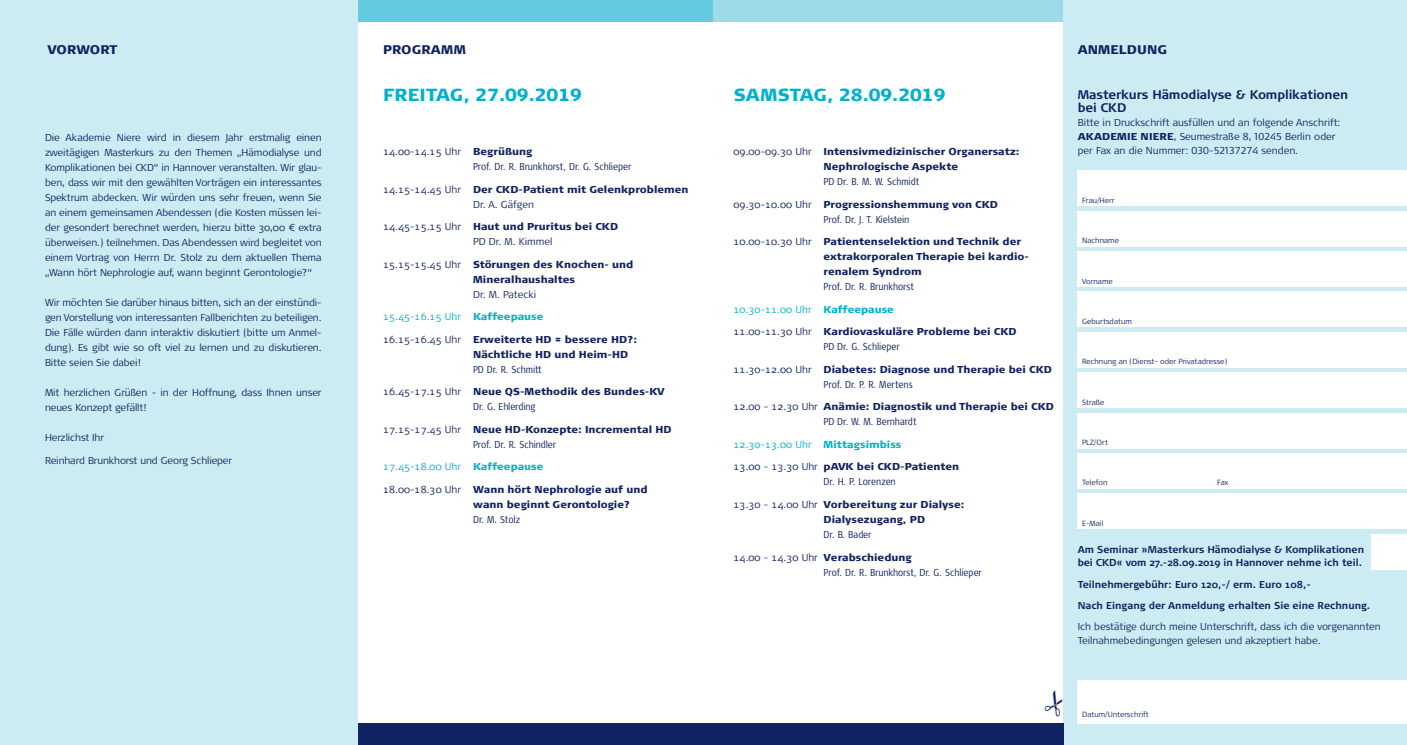
<style>
.page{position:relative;width:1407px;height:745px;background:#fff}
.page>*{position:absolute;margin:0;border:0;box-sizing:border-box;transform-origin:0 0}
.t1{font:900 17.5px "Signa Pro";color:#00b1cd}
.t2{font:700 12.5px/13.8px "Signa Pro";letter-spacing:-.01em;color:#102261}
.t3{font:900 12.5px "Signa Pro";letter-spacing:.01em;color:#102261}
.t4{font:900 12.5px "Signa Pro";letter-spacing:-.01em;color:#102261}
.t5{font:300 10px/15px "Signa Pro";letter-spacing:-.01em;color:#102261}
.t6{font:900 10px/15px "Signa Pro";color:#102261}
.t7{font:300 condensed 10px "Signa OT";color:#102261}
.t8{font:700 10px/13.8px "Signa Pro";color:#102261}
.t9{font:300 10px "Signa Pro";color:#00b1cd}
.t10{font:300 7.5px "Signa Pro";color:#102261}
.s1{font-weight:900}
.s2{font-weight:300}
</style>
<div class="page">
<div style="left:0;top:0;width:358px;height:744px;background:#cdebf3"></div>
<div style="left:712px;top:0;width:351px;height:21px;background:#9cdae8"></div>
<div style="left:358px;top:0;width:354px;height:21px;background:#64cadd"></div>
<div style="left:1063px;top:0;width:344px;height:744px;background:#cdebf3"></div>
<div style="left:1077px;top:679px;width:330px;height:44px;background:#fff"></div>
<div style="left:1077px;top:170px;width:330px;height:36px;background:#fff"></div>
<div style="left:1077px;top:211px;width:330px;height:35px;background:#fff"></div>
<div style="left:1077px;top:251px;width:330px;height:35px;background:#fff"></div>
<div style="left:1077px;top:291px;width:330px;height:36px;background:#fff"></div>
<div style="left:1077px;top:332px;width:330px;height:35px;background:#fff"></div>
<div style="left:1077px;top:372px;width:330px;height:35px;background:#fff"></div>
<div style="left:1077px;top:412px;width:330px;height:36px;background:#fff"></div>
<div style="left:1077px;top:453px;width:330px;height:35px;background:#fff"></div>
<div style="left:1077px;top:493px;width:330px;height:36px;background:#fff"></div>
<div style="left:358px;top:723px;width:705px;height:21px;background:#102261"></div>
<div style="left:1371px;top:533px;width:36px;height:36px;background:#fff"></div>
<p class="t4" style="left:47px;top:41px;width:71px">VORWORT</p>
<p class="t5" style="left:45px;top:129px;width:278px;text-align:justify">Die Akademie Niere wird in diesem Jahr erstmalig einen zweitägigen Masterkurs zu den Themen „Hämodialyse und Komplikationen bei CKD“ in Hannover veranstalten. Wir glau&shy;ben, dass wir mit den gewählten Vorträgen ein interessantes Spektrum abdecken. Wir würden uns sehr freuen, wenn Sie an einem gemeinsamen Abendessen (die Kosten müssen lei&shy;der gesondert berechnet werden, hierzu bitte 30,00 € extra überweisen.) teilnehmen. Das Abendessen wird begleitet von einem Vortrag von Herrn Dr. Stolz zu dem aktuellen Thema „Wann hört Nephrologie auf, wann beginnt Gerontologie?“</p>
<p class="t5" style="left:45px;top:294px;width:278px;text-align:justify">Wir möchten Sie darüber hinaus bitten, sich an der einstündi&shy;gen Vorstellung von interessanten Fallberichten zu beteiligen.<br>Die Fälle würden dann interaktiv diskutiert (bitte um Anmel&shy;dung). Es gibt wie so oft viel zu lernen und zu diskutieren.<br>Bitte seien Sie dabei!</p>
<p class="t5" style="left:45px;top:384px;width:278px">Mit herzlichen Grüßen - in der Hoffnung, dass Ihnen unser neues Konzept gefällt!</p>
<p class="t5" style="left:45px;top:429px;width:61px">Herzlichst Ihr</p>
<p class="t5" style="left:45px;top:452px;width:189px">Reinhard Brunkhorst und Georg Schlieper</p>
<p class="t3" style="left:383px;top:41px;width:84px">PROGRAMM</p>
<h1 class="t1" style="left:383px;top:83px;width:200px">FREITAG, 27.09.2019</h1>
<p class="t5" style="left:383px;top:143px;width:151px">14.00-14.15 Uhr <span class="s1">Begrüßung</span></p>
<p class="t7" style="left:473px;top:161px;width:160px">Prof. Dr. R. Brunkhorst, Dr. G. Schlieper</p>
<p class="t6" style="left:473px;top:181px;width:217px;text-indent:-90px"><span class="s2">14.15-14.45 Uhr</span> Der CKD-Patient mit Gelenkproblemen<br><span class="s2">Dr. A. Gäfgen</span></p>
<p class="t5" style="left:473px;top:218px;width:147px;text-indent:-90px">14.45-15.15 Uhr <span class="s1">Haut und Pruritus bei CKD<br></span>PD Dr. M. Kimmel</p>
<p class="t6" style="left:473px;top:256px;width:162px;text-indent:-90px"><span class="s2">15.15-15.45 Uhr</span> Störungen des Knochen- und<br>Mineralhaushaltes</p>
<p class="t5" style="left:473px;top:286px;width:65px">Dr. M. Patecki</p>
<p class="t9" style="left:383px;top:309px;width:162px">15.45-16.15 Uhr <span class="s1">Kaffeepause</span></p>
<p class="t6" style="left:473px;top:331px;width:166px;text-indent:-90px"><span class="s2">16.15-16.45 Uhr</span> Erweiterte HD = bessere HD?:<br>Nächtliche HD und Heim-HD</p>
<p class="t7" style="left:473px;top:363px;width:70px">PD Dr. R. Schmitt</p>
<p class="t6" style="left:383px;top:383px;width:283px"><span class="s2">16.45-17.15 Uhr</span> Neue QS-Methodik des Bundes-KV</p>
<p class="t7" style="left:473px;top:401px;width:64px">Dr. G. Ehlerding</p>
<p class="t6" style="left:383px;top:421px;width:290px"><span class="s2">17.15-17.45 Uhr</span> Neue HD-Konzepte: Incremental HD</p>
<p class="t7" style="left:473px;top:438px;width:84px">Prof. Dr. R. Schindler</p>
<p class="t9" style="left:383px;top:459px;width:162px">17.45-18.00 Uhr <span class="s1">Kaffeepause</span></p>
<p class="t6" style="left:473px;top:481px;width:176px;text-indent:-90px"><span class="s2">18.00-18.30 Uhr</span> Wann hört Nephrologie auf und wann beginnt Gerontologie?</p>
<p class="t7" style="left:473px;top:513px;width:49px">Dr. M. Stolz</p>
<h1 class="t1" style="left:734px;top:83px;width:213px">SAMSTAG, 28.09.2019</h1>
<p class="t6" style="left:823px;top:143px;width:197px;text-indent:-90px"><span class="s2">09.00-09.30 Uhr</span> Intensivmedizinischer Organersatz:<br>Nephrologische Aspekte</p>
<p class="t7" style="left:823px;top:176px;width:97px">PD Dr. B. M. W. Schmidt</p>
<p class="t6" style="left:733px;top:196px;width:266px"><span class="s2">09.30-10.00 Uhr</span> Progressionshemmung von CKD</p>
<p class="t7" style="left:823px;top:213px;width:87px">Prof. Dr. J. T. Kielstein</p>
<p class="t6" style="left:823px;top:233px;width:213px;text-indent:-90px"><span class="s2">10.00-10.30 Uhr</span> Patientenselektion und Technik der extrakorporalen Therapie bei kardio-- renalem Syndrom</p>
<p class="t7" style="left:823px;top:281px;width:92px">Prof. Dr. R. Brunkhorst</p>
<p class="t9" style="left:733px;top:302px;width:162px">10.30-11.00 Uhr <span class="s1">Kaffeepause</span></p>
<p class="t6" style="left:733px;top:323px;width:285px"><span class="s2">11.00-11.30 Uhr</span> Kardiovaskuläre Probleme bei CKD</p>
<p class="t7" style="left:823px;top:341px;width:78px">PD Dr. G. Schlieper</p>
<p class="t6" style="left:733px;top:361px;width:320px"><span class="s2">11.30-12.00 Uhr</span> Diabetes: Diagnose und Therapie bei CKD</p>
<p class="t7" style="left:823px;top:378px;width:91px">Prof. Dr. P. R. Mertens</p>
<p class="t6" style="left:733px;top:398px;width:322px"><span class="s2">12.00 - 12.30 Uhr</span> Anämie: Diagnostik und Therapie bei CKD</p>
<p class="t7" style="left:823px;top:416px;width:94px">PD Dr. W. M. Bernhardt</p>
<p class="t9" style="left:733px;top:437px;width:169px">12.30-13.00 Uhr <span class="s1">Mittagsimbiss</span></p>
<p class="t6" style="left:733px;top:458px;width:227px"><span class="s2">13.00 - 13.30 Uhr</span> pAVK bei CKD-Patienten</p>
<p class="t7" style="left:823px;top:476px;width:74px">Dr. H. P. Lorenzen</p>
<p class="t6" style="left:823px;top:496px;width:142px;text-indent:-90px"><span class="s2">13.30 - 14.00 Uhr</span> Vorbereitung zur Dialyse:<br>Dialysezugang, PD</p>
<p class="t7" style="left:823px;top:528px;width:49px">Dr. B. Bader</p>
<p class="t5" style="left:733px;top:548px;width:180px">14.00 - 14.30 Uhr <span class="s1">Verabschiedung</span></p>
<p class="t7" style="left:823px;top:566px;width:160px">Prof. Dr. R. Brunkhorst, Dr. G. Schlieper</p>
<p class="t3" style="left:1078px;top:41px;width:91px">ANMELDUNG</p>
<p class="t2" style="left:1077px;top:87px;width:272px">Masterkurs Hämodialyse &amp; Komplikationen bei CKD</p>
<p class="t5" style="left:1077px;top:115px;width:264px;line-height:13.8px">Bitte in Druckschrift ausfüllen und an folgende Anschrift:<br><span class="s1">AKADEMIE NIERE</span>, Seumestraße 8, 10245 Berlin oder per Fax an die Nummer: 030-52137274 senden.</p>
<p class="t10" style="left:1082px;top:195px;width:34px">Frau/Herr</p>
<p class="t10" style="left:1082px;top:235px;width:38px">Nachname</p>
<p class="t10" style="left:1082px;top:276px;width:32px">Vorname</p>
<p class="t10" style="left:1082px;top:316px;width:51px">Geburtsdatum</p>
<p class="t10" style="left:1082px;top:356px;width:147px">Rechnung an (Dienst- oder Privatadresse)</p>
<p class="t10" style="left:1082px;top:396px;width:24px">Straße</p>
<p class="t10" style="left:1082px;top:437px;width:27px">PLZ/Ort</p>
<p class="t10" style="left:1082px;top:477px;width:27px">Telefon</p>
<p class="t10" style="left:1217px;top:477px;width:13px">Fax</p>
<p class="t10" style="left:1082px;top:517px;width:23px">E-Mail</p>
<p class="t8" style="left:1077px;top:541px;width:288px">Am Seminar »Masterkurs Hämodialyse &amp; Komplikationen bei CKD« vom 27.-28.09.2019 in Hannover nehme ich teil.</p>
<p class="t8" style="left:1077px;top:572px;width:294px;line-height:21.2px">Teilnehmergebühr: Euro 120,-/ erm. Euro 108,-<br>Nach Eingang der Anmeldung erhalten Sie eine Rechnung.</p>
<p class="t5" style="left:1077px;top:619px;width:304px;line-height:13.8px">Ich bestätige durch meine Unterschrift, dass ich die vorgenannten<br>Teilnahmebedingungen gelesen und akzeptiert habe.</p>
<p class="t10" style="left:1082px;top:709px;width:68px">Datum/Unterschrift</p>
</div>
